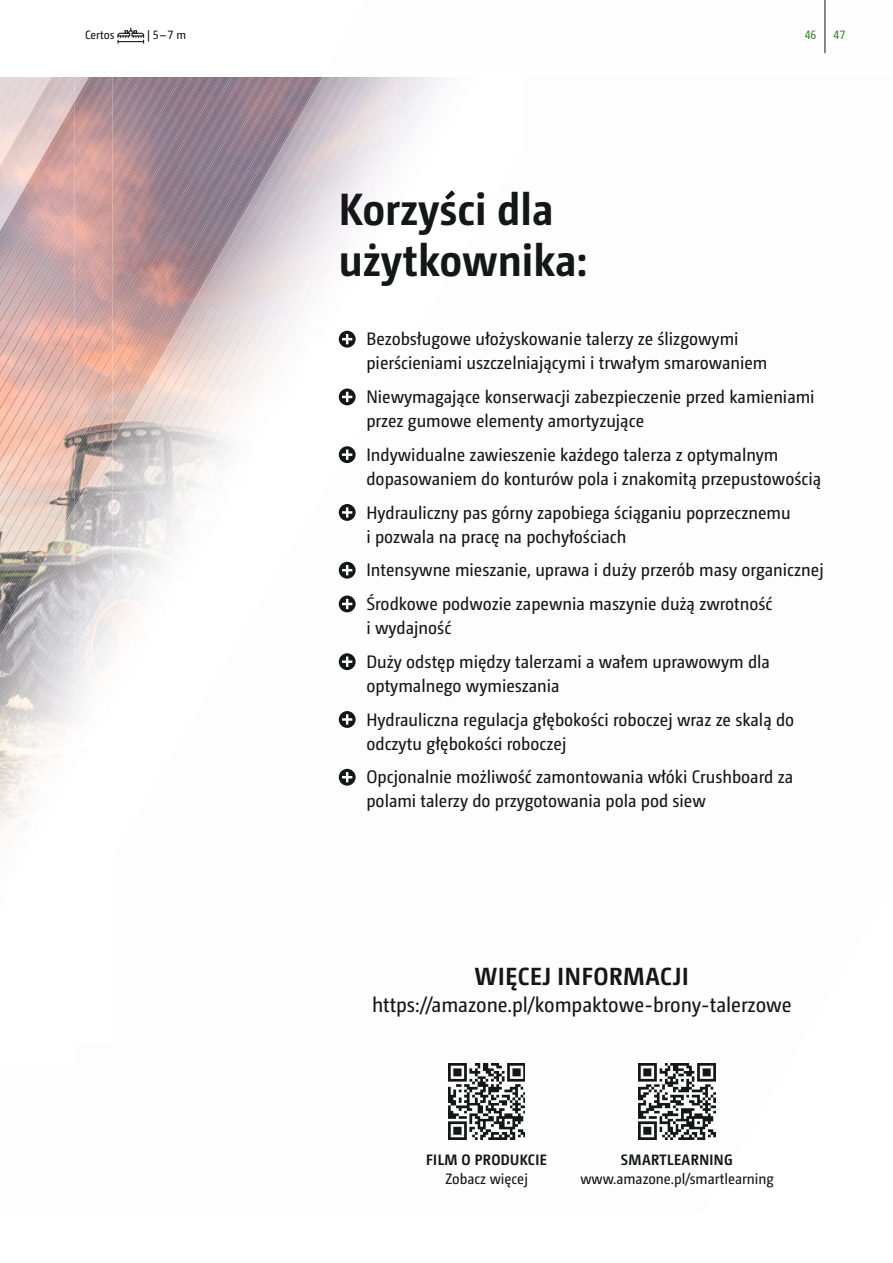
<style>
.page{position:relative;width:893px;height:1263px;background:#fff}
.page>*{position:absolute;margin:0;border:0;box-sizing:border-box;transform-origin:0 0}
.t1{font:700 45px/51px "Camingo Dos Pro S Cd";color:#151616}
.t2{font:700 24.75px "Camingo Dos Pro S Cd";letter-spacing:.025em;color:#151616}
.t3{font:21px "Camingo Dos Pro S Cd";color:#151616}
.t4{font:18px/24px "Camingo Dos Pro S Cd";color:#151616}
.t5{font:15px "Camingo Dos Pro S Cd";color:#151616}
.t6{font:700 15px "Camingo Dos Pro S Cd";letter-spacing:.025em;color:#151616}
.t7{font:12px "Camingo Dos Pro S Cd";color:#151616}
.t8{font:12px "Camingo Dos Pro S Cd";color:#38832b}
</style>
<div class="page">
<img style="left:165px;top:459px;width:52px;height:68px">
<img style="left:374px;top:77px;width:50px;height:90px">
<img style="left:165px;top:459px;width:48px;height:53px">
<img style="left:333px;top:168px;width:31px;height:83px">
<img style="left:374px;top:77px;width:40px;height:88px">
<img style="left:112px;top:529px;width:49px;height:41px">
<img style="left:165px;top:459px;width:45px;height:39px">
<img style="left:333px;top:168px;width:14px;height:72px">
<img style="left:374px;top:77px;width:20px;height:82px">
<img style="left:112px;top:529px;width:46px;height:17px">
<img style="left:165px;top:459px;width:38px;height:10px">
<img style="left:333px;top:168px;width:6px;height:66px">
<img style="left:374px;top:77px;width:10px;height:79px">
<img style="left:112px;top:459px;width:53px;height:70px">
<img style="left:333px;top:77px;width:41px;height:91px">
<img style="left:112px;top:459px;width:49px;height:35px">
<img style="left:333px;top:77px;width:20px;height:84px">
<img style="left:112px;top:459px;width:47px;height:18px">
<img style="left:333px;top:77px;width:10px;height:80px">
<img style="left:112px;top:77px;width:221px;height:382px">
<img style="left:112px;top:77px;width:211px;height:364px">
<img style="left:112px;top:77px;width:201px;height:347px">
<img style="left:112px;top:77px;width:191px;height:330px">
<img style="left:112px;top:77px;width:181px;height:313px">
<img style="left:112px;top:77px;width:171px;height:295px">
<img style="left:112px;top:77px;width:161px;height:278px">
<img style="left:112px;top:77px;width:151px;height:261px">
<img style="left:112px;top:77px;width:141px;height:243px">
<img style="left:112px;top:77px;width:131px;height:226px">
<img style="left:112px;top:77px;width:121px;height:208px">
<img style="left:112px;top:77px;width:111px;height:191px">
<img style="left:112px;top:77px;width:101px;height:174px">
<img style="left:112px;top:77px;width:91px;height:156px">
<img style="left:112px;top:77px;width:81px;height:139px">
<img style="left:112px;top:77px;width:71px;height:121px">
<img style="left:112px;top:77px;width:61px;height:104px">
<img style="left:112px;top:77px;width:51px;height:87px">
<img style="left:112px;top:77px;width:41px;height:69px">
<img style="left:112px;top:77px;width:31px;height:52px">
<img style="left:112px;top:77px;width:20px;height:34px">
<img style="left:112px;top:77px;width:10px;height:17px">
<img style="left:112px;top:570px;width:48px;height:75px">
<img style="left:75px;top:77px;width:37px;height:622px">
<img style="left:75px;top:506px;width:37px;height:175px">
<img style="left:75px;top:90px;width:37px;height:351px">
<img style="left:75px;top:441px;width:37px;height:65px">
<img style="left:75px;top:77px;width:27px;height:47px">
<img style="left:75px;top:77px;width:17px;height:30px">
<img style="left:75px;top:77px;width:14px;height:24px">
<svg style="left:75px;top:77px;width:7px;height:13px"></svg>
<img style="left:0;top:794px;width:44px;height:18px">
<img style="left:0;top:777px;width:54px;height:17px">
<img style="left:0;top:760px;width:65px;height:17px">
<img style="left:0;top:742px;width:72px;height:18px">
<img style="left:0;top:725px;width:75px;height:17px">
<img style="left:0;top:707px;width:75px;height:18px">
<img style="left:0;top:690px;width:75px;height:17px">
<img style="left:0;top:672px;width:75px;height:18px">
<img style="left:0;top:655px;width:75px;height:17px">
<img style="left:0;top:637px;width:75px;height:18px">
<img style="left:40px;top:620px;width:35px;height:17px">
<img style="left:0;top:620px;width:40px;height:17px">
<img style="left:0;top:603px;width:75px;height:17px">
<img style="left:0;top:585px;width:75px;height:18px">
<img style="left:0;top:568px;width:75px;height:17px">
<img style="left:0;top:551px;width:75px;height:17px">
<img style="left:0;top:533px;width:75px;height:18px">
<img style="left:0;top:516px;width:75px;height:17px">
<img style="left:0;top:498px;width:75px;height:18px">
<img style="left:0;top:481px;width:75px;height:17px">
<img style="left:0;top:463px;width:75px;height:18px">
<img style="left:0;top:446px;width:75px;height:17px">
<img style="left:0;top:429px;width:75px;height:17px">
<img style="left:0;top:411px;width:75px;height:18px">
<img style="left:0;top:394px;width:75px;height:17px">
<img style="left:0;top:377px;width:75px;height:17px">
<img style="left:0;top:359px;width:75px;height:18px">
<img style="left:0;top:342px;width:75px;height:17px">
<img style="left:0;top:324px;width:75px;height:18px">
<img style="left:0;top:307px;width:75px;height:17px">
<img style="left:0;top:289px;width:75px;height:18px">
<img style="left:0;top:272px;width:75px;height:17px">
<img style="left:0;top:255px;width:75px;height:17px">
<img style="left:0;top:237px;width:75px;height:18px">
<img style="left:0;top:231px;width:75px;height:6px">
<img style="left:0;top:77px;width:75px;height:154px">
<img style="left:0;top:86px;width:75px;height:134px">
<img style="left:0;top:77px;width:72px;height:126px">
<img style="left:0;top:77px;width:62px;height:108px">
<img style="left:0;top:77px;width:52px;height:91px">
<img style="left:0;top:77px;width:51px;height:89px">
<img style="left:0;top:77px;width:42px;height:73px">
<img style="left:0;top:77px;width:32px;height:56px">
<img style="left:0;top:77px;width:22px;height:39px">
<img style="left:0;top:77px;width:12px;height:21px">
<hr style="left:825px;top:0;width:1px;height:53px;background:#151616">
<img style="left:448px;top:1063px;width:77px;height:77px">
<img style="left:639px;top:1063px;width:76px;height:77px">
<svg style="left:339px;top:331px;width:17px;height:17px"></svg>
<svg style="left:339px;top:388px;width:17px;height:17px"></svg>
<svg style="left:339px;top:446px;width:17px;height:17px"></svg>
<svg style="left:339px;top:504px;width:17px;height:17px"></svg>
<svg style="left:339px;top:562px;width:17px;height:17px"></svg>
<svg style="left:339px;top:595px;width:17px;height:17px"></svg>
<svg style="left:339px;top:653px;width:17px;height:17px"></svg>
<svg style="left:339px;top:711px;width:17px;height:17px"></svg>
<svg style="left:339px;top:769px;width:17px;height:17px"></svg>
<svg style="left:117px;top:28px;width:27px;height:16px"></svg>
<p class="t7" style="left:85px;top:29px;width:31px">Certos</p>
<p class="t7" style="left:147px;top:29px;width:41px">| 5 – 7 m</p>
<h1 class="t1" style="left:339px;top:188px;width:249px">Korzyści dla użytkownika:</h1>
<p class="t8" style="left:805px;top:28px;width:13px">46</p>
<p class="t8" style="left:833px;top:28px;width:13px">47</p>
<p class="t4" style="left:366px;top:328px;width:402px">Bezobsługowe ułożyskowanie talerzy ze ślizgowymi pierścieniami uszczelniającymi i trwałym smarowaniem</p>
<p class="t4" style="left:366px;top:386px;width:450px">Niewymagające konserwacji zabezpieczenie przed kamieniami przez gumowe elementy amortyzujące</p>
<p class="t4" style="left:366px;top:444px;width:456px">Indywidualne zawieszenie każdego talerza z optymalnym dopasowaniem do konturów pola i znakomitą przepustowością</p>
<p class="t4" style="left:366px;top:502px;width:426px">Hydrauliczny pas górny zapobiega ściąganiu poprzecznemu i pozwala na pracę na pochyłościach</p>
<p class="t4" style="left:366px;top:555px;width:459px;line-height:33.8px">Intensywne mieszanie, uprawa i duży przerób masy organicznej<br>Środkowe podwozie zapewnia maszynie dużą zwrotność</p>
<p class="t4" style="left:366px;top:612px;width:405px;line-height:33.8px">i wydajność<br>Duży odstęp między talerzami a wałem uprawowym dla</p>
<p class="t4" style="left:366px;top:670px;width:429px;line-height:33.8px">optymalnego wymieszania<br>Hydrauliczna regulacja głębokości roboczej wraz ze skalą do</p>
<p class="t4" style="left:366px;top:728px;width:428px;line-height:33.8px">odczytu głębokości roboczej<br>Opcjonalnie możliwość zamontowania włóki Crushboard za</p>
<p class="t4" style="left:366px;top:790px;width:341px">polami talerzy do przygotowania pola pod siew</p>
<h2 class="t2" style="left:475px;top:966px;width:215px">WIĘCEJ INFORMACJI</h2>
<p class="t3" style="left:372px;top:996px;width:421px">https://amazone.pl/kompaktowe-brony-talerzowe</p>
<p class="t6" style="left:426px;top:1153px;width:122px">FILM O PRODUKCIE</p>
<p class="t5" style="left:445px;top:1172px;width:84px">Zobacz więcej</p>
<p class="t6" style="left:621px;top:1153px;width:113px">SMARTLEARNING</p>
<p class="t5" style="left:580px;top:1172px;width:195px">www.amazone.pl/smartlearning</p>
</div>
